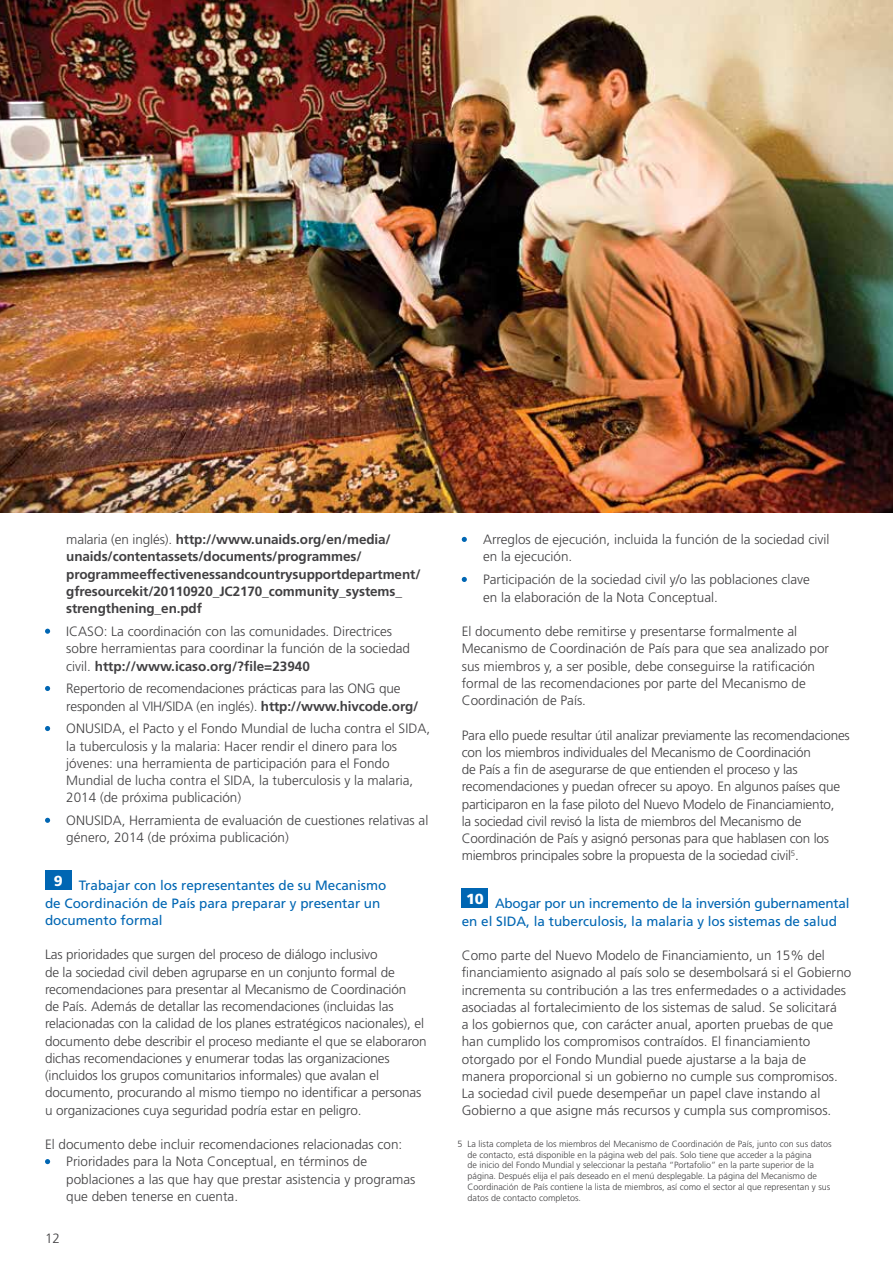
<style>
.page{position:relative;width:893px;height:1263px;background:#fff}
.page>*{position:absolute;margin:0;border:0;box-sizing:border-box;transform-origin:0 0}
.t1{font:300 13.5px/17.2px "Frutiger";color:#414042}
.t2{font:700 13.5px/17.2px "Frutiger";letter-spacing:-.01em;color:#414042}
.t3{font:13.5px/17.2px "Frutiger";color:#0066b3}
.t4{font:300 9px/10.8px "Frutiger";color:#414042}
.s1{font-weight:300}
.s2{font-weight:700}
</style>
<div class="page">
<svg style="left:45px;top:629px;width:5px;height:5px"></svg>
<svg style="left:45px;top:686px;width:5px;height:5px"></svg>
<svg style="left:45px;top:726px;width:5px;height:5px"></svg>
<svg style="left:45px;top:818px;width:5px;height:5px"></svg>
<div style="left:45px;top:870px;width:26px;height:20px;background:#0066b3"></div>
<svg style="left:45px;top:1159px;width:5px;height:5px"></svg>
<svg style="left:462px;top:537px;width:5px;height:5px"></svg>
<svg style="left:462px;top:577px;width:5px;height:5px"></svg>
<div style="left:462px;top:888px;width:26px;height:20px;background:#0066b3"></div>
<img style="left:0;top:0;width:893px;height:512px">
<p class="t2" style="left:66px;top:531px;width:356px"><span class="s1">malaria (en inglés).</span> http://www.unaids.org/en/media/ unaids/contentassets/documents/programmes/ programmeeffectivenessandcountrysupportdepartment/ gfresourcekit/20110920_JC2170_community_systems_ strengthening_en.pdf</p>
<p class="t1" style="left:66px;top:623px;width:345px">ICASO: La coordinación con las comunidades. Directrices sobre herramientas para coordinar la función de la sociedad civil. <span class="s2">http://www.icaso.org/?file=23940</span></p>
<p class="t1" style="left:66px;top:680px;width:354px">Repertorio de recomendaciones prácticas para las ONG que responden al VIH/SIDA (en inglés). <span class="s2">http://www.hivcode.org/</span></p>
<p class="t1" style="left:66px;top:720px;width:365px">ONUSIDA, el Pacto y el Fondo Mundial de lucha contra el SIDA, la tuberculosis y la malaria: Hacer rendir el dinero para los jóvenes: una herramienta de participación para el Fondo Mundial de lucha contra el SIDA, la tuberculosis y la malaria, 2014 (de próxima publicación)</p>
<p class="t1" style="left:66px;top:812px;width:364px">ONUSIDA, Herramienta de evaluación de cuestiones relativas al género, 2014 (de próxima publicación)</p>
<p class="t3" style="left:45px;top:877px;width:343px;text-indent:9px"><sup>9</sup> Trabajar con los representantes de su Mecanismo de Coordinación de País para preparar y presentar un documento formal</p>
<p class="t1" style="left:45px;top:946px;width:383px">Las prioridades que surgen del proceso de diálogo inclusivo<br>de la sociedad civil deben agruparse en un conjunto formal de recomendaciones para presentar al Mecanismo de Coordinación<br>de País. Además de detallar las recomendaciones (incluidas las relacionadas con la calidad de los planes estratégicos nacionales), el documento debe describir el proceso mediante el que se elaboraron dichas recomendaciones y enumerar todas las organizaciones (incluidos los grupos comunitarios informales) que avalan el documento, procurando al mismo tiempo no identificar a personas u organizaciones cuya seguridad podría estar en peligro.</p>
<p class="t1" style="left:66px;top:1136px;width:351px;text-indent:-21px">El documento debe incluir recomendaciones relacionadas con:<br>Prioridades para la Nota Conceptual, en términos de poblaciones a las que hay que prestar asistencia y programas que deben tenerse en cuenta.</p>
<p class="t1" style="left:45px;top:1229px;width:17px">12</p>
<p class="t1" style="left:483px;top:531px;width:348px">Arreglos de ejecución, incluida la función de la sociedad civil en la ejecución.</p>
<p class="t1" style="left:483px;top:571px;width:329px">Participación de la sociedad civil y/o las poblaciones clave en la elaboración de la Nota Conceptual.</p>
<p class="t1" style="left:462px;top:623px;width:369px">El documento debe remitirse y presentarse formalmente al Mecanismo de Coordinación de País para que sea analizado por sus miembros y, a ser posible, debe conseguirse la ratificación formal de las recomendaciones por parte del Mecanismo de Coordinación de País.</p>
<p class="t1" style="left:462px;top:726px;width:390px">Para ello puede resultar útil analizar previamente las recomendaciones con los miembros individuales del Mecanismo de Coordinación<br>de País a fin de asegurarse de que entienden el proceso y las recomendaciones y puedan ofrecer su apoyo. En algunos países que participaron en la fase piloto del Nuevo Modelo de Financiamiento,<br>la sociedad civil revisó la lista de miembros del Mecanismo de Coordinación de País y asignó personas para que hablasen con los miembros principales sobre la propuesta de la sociedad civil<sup>5</sup>.</p>
<p class="t3" style="left:462px;top:895px;width:389px;text-indent:4px"><sup>10</sup> Abogar por un incremento de la inversión gubernamental en el SIDA, la tuberculosis, la malaria y los sistemas de salud</p>
<p class="t1" style="left:462px;top:947px;width:391px">Como parte del Nuevo Modelo de Financiamiento, un 15% del financiamiento asignado al país solo se desembolsará si el Gobierno incrementa su contribución a las tres enfermedades o a actividades asociadas al fortalecimiento de los sistemas de salud. Se solicitará<br>a los gobiernos que, con carácter anual, aporten pruebas de que han cumplido los compromisos contraídos. El financiamiento otorgado por el Fondo Mundial puede ajustarse a la baja de manera proporcional si un gobierno no cumple sus compromisos.<br>La sociedad civil puede desempeñar un papel clave instando al Gobierno a que asigne más recursos y cumpla sus compromisos.</p>
<p class="t4" style="left:467px;top:1138px;width:366px;text-indent:-10px">5 La lista completa de los miembros del Mecanismo de Coordinación de País, junto con sus datos de contacto, está disponible en la página web del país. Solo tiene que acceder a la página<br>de inicio del Fondo Mundial y seleccionar la pestaña “Portafolio” en la parte superior de la página. Después elija el país deseado en el menú desplegable. La página del Mecanismo de Coordinación de País contiene la lista de miembros, así como el sector al que representan y sus datos de contacto completos.</p>
</div>
